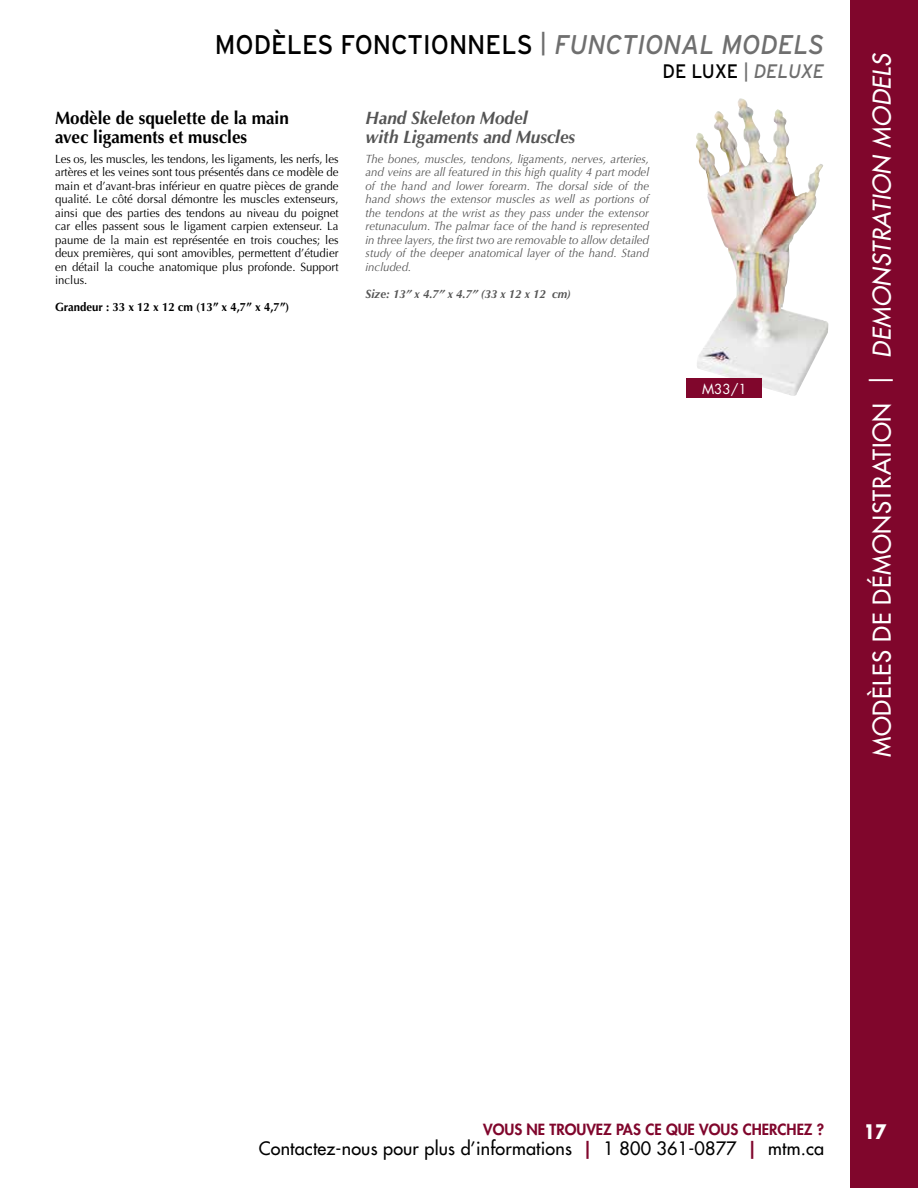
<style>
.page{position:relative;width:918px;height:1188px;background:#fff}
.page>*{position:absolute;margin:0;border:0;box-sizing:border-box;transform-origin:0 0}
.t1{font:27px "Interstate";color:#000;scale:.95 1}
.t2{font:500 24px "Futura Std";letter-spacing:.025em;color:#fff}
.t3{font:19.5px "Interstate";letter-spacing:-.005em;color:#000;scale:.95 1}
.t4{font:700 19.5px "Futura Std";color:#fff;scale:.85 1}
.t5{font:500 18px "Futura Std";letter-spacing:.01em;color:#000}
.t6{font:700 18px/19.5px "Optima";color:#000;scale:.95 1}
.t7{font:italic 700 18px/19.5px "Optima";color:#555;scale:.95 1}
.t8{font:800 15px "Futura Std";color:#80062c}
.t9{font:13.5px "Futura Std";color:#fff}
.t10{font:12px/13.5px "Optima";color:#000;text-align:justify;scale:.95 1}
.t11{font:italic 12px/13.5px "Optima";color:#555;text-align:justify;scale:.95 1}
.t12{font:700 12px "Optima";color:#000;scale:.95 1}
.t13{font:italic 700 12px "Optima";color:#555;scale:.95 1}
.s1{font-size:24px;color:#6f6f6f}
.s2{font-style:italic;color:#6f6f6f}
.s3{color:#6f6f6f}
.s4{font-weight:400}
.s5{font-style:italic}
.s6{font-weight:800;color:#80062c}
</style>
<div class="page">
<div style="left:851px;top:0;width:67px;height:1188px;background:#80062c"></div>
<img style="left:696px;top:98px;width:132px;height:298px">
<div style="left:687px;top:378px;width:75px;height:20px;background:#80062c"></div>
<h1 class="t1" style="left:215px;top:29px;width:643px">MODÈLES FONCTIONNELS <span class="s1">|</span> <span class="s2">FUNCTIONAL MODELS</span></h1>
<h3 class="t3" style="left:663px;top:60px;width:172px">DE LUXE <span class="s3">|</span> <span class="s2">DELUXE</span></h3>
<h3 class="t6" style="left:55px;top:108px;width:248px">Modèle de squelette de la main avec ligaments et muscles</h3>
<p class="t10" style="left:55px;top:152px;width:300px">Les os, les muscles, les tendons, les ligaments, les nerfs, les artères et les veines sont tous présentés dans ce modèle de main et d’avant-bras inférieur en quatre pièces de grande qualité. Le côté dorsal démontre les muscles extenseurs, ainsi que des parties des tendons au niveau du poignet car elles passent sous le ligament carpien extenseur. La paume de la main est représentée en trois couches; les deux premières, qui sont amovibles, permettent d’étudier en détail la couche anatomique plus profonde. Support inclus.</p>
<p class="t12" style="left:55px;top:300px;width:248px">Grandeur : 33 x 12 x 12 cm (13” x 4,7” x 4,7”)</p>
<h3 class="t7" style="left:366px;top:108px;width:222px">Hand Skeleton Model<br>with Ligaments and Muscles</h3>
<p class="t11" style="left:366px;top:152px;width:300px">The bones, muscles, tendons, ligaments, nerves, arteries, and veins are all featured in this high quality 4 part model of the hand and lower forearm. The dorsal side of the hand shows the extensor muscles as well as portions of the tendons at the wrist as they pass under the extensor retunaculum. The palmar face of the hand is represented in three layers, the first two are removable to allow detailed study of the deeper anatomical layer of the hand. Stand included.</p>
<p class="t13" style="left:366px;top:287px;width:218px">Size: 13” x 4.7” x 4.7” (33 x 12 x 12 cm)</p>
<p class="t9" style="left:702px;top:380px;width:46px">M33/1</p>
<h2 class="t2" style="left:867px;top:757px;width:706px;rotate:-90deg">MODÈLES DE DÉMONSTRATION <span class="s4">|</span> <span class="s5">DEMONSTRATION MODELS</span></h2>
<p class="t8" style="left:483px;top:1120px;width:343px">VOUS NE TROUVEZ PAS CE QUE VOUS CHERCHEZ ?</p>
<h3 class="t5" style="left:259px;top:1137px;width:567px">Contactez-nous pour plus d’informations <span class="s6">|</span> 1 800 361-0877 <span class="s6">|</span> mtm.ca</h3>
<h3 class="t4" style="left:864px;top:1118px;width:28px">17</h3>
</div>
